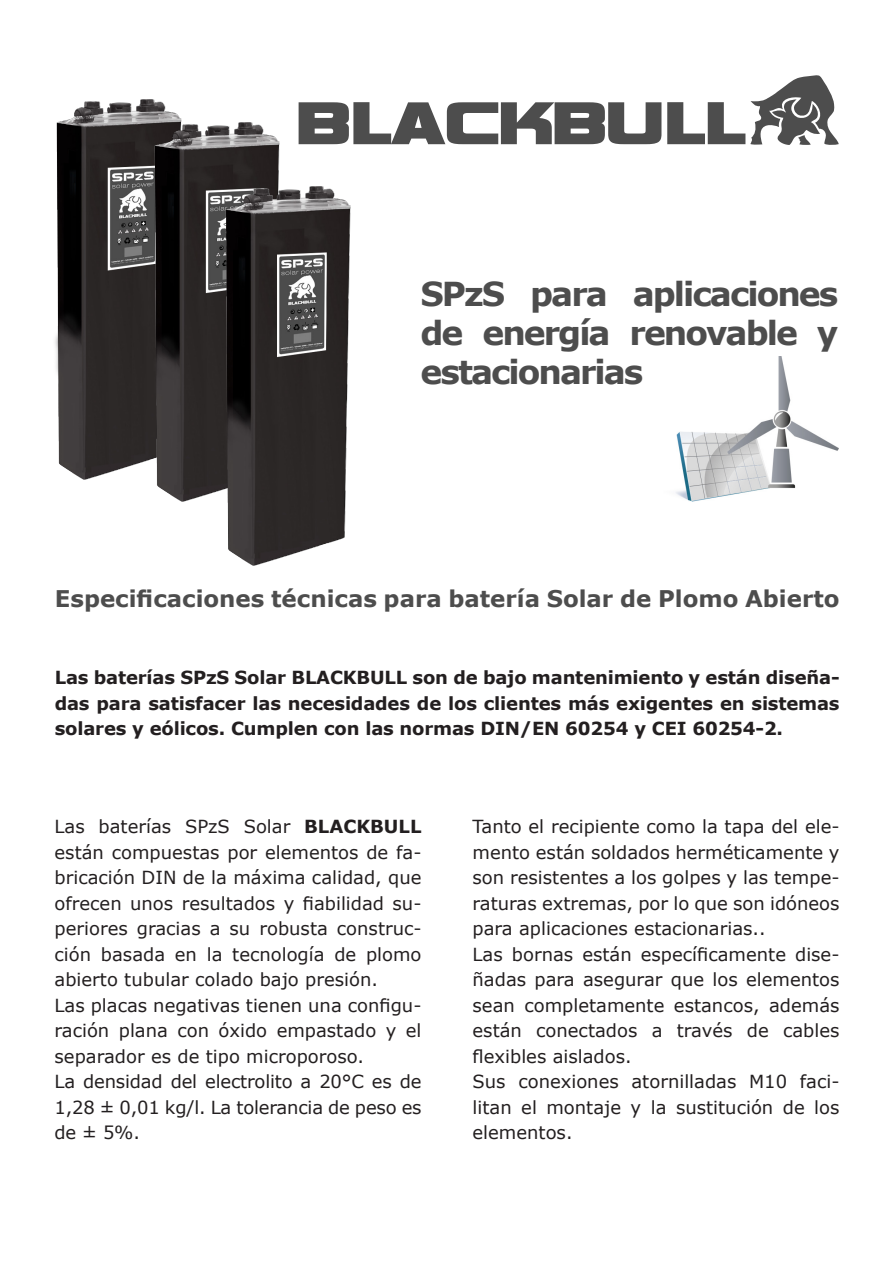
<style>
.page{position:relative;width:893px;height:1263px;background:#fff}
.page>*{position:absolute;margin:0;border:0;box-sizing:border-box;transform-origin:0 0}
.t1{font:700 33px/39px "Verdana";letter-spacing:-.06em;color:#4d4d4d;text-align:justify}
.t2{font:700 22.95px "Verdana";color:#4d4d4d}
.t3{font:18px/25.5px "Verdana";color:#231f20;text-align:justify}
.t4{font:700 18px/25.5px "Verdana";letter-spacing:-.01em;color:#231f20;text-align:justify}
.s1{font-weight:700}
</style>
<div class="page">
<img style="left:56px;top:100px;width:243px;height:23px">
<img style="left:675px;top:356px;width:164px;height:146px">
<img style="left:55px;top:123px;width:391px;height:251px">
<img style="left:58px;top:187px;width:388px;height:379px">
<svg style="left:299px;top:102px;width:362px;height:42px"></svg>
<svg style="left:667px;top:75px;width:172px;height:70px"></svg>
<p class="t1" style="left:420px;top:273px;width:419px">SPzS para aplicaciones de energía renovable y estacionarias</p>
<p class="t2" style="left:55px;top:583px;width:786px">Especificaciones técnicas para batería Solar de Plomo Abierto</p>
<p class="t4" style="left:55px;top:664px;width:786px">Las baterías SPzS Solar BLACKBULL son de bajo mantenimiento y están diseña&shy;das para satisfacer las necesidades de los clientes más exigentes en sistemas solares y eólicos. Cumplen con las normas DIN/EN 60254 y CEI 60254-2.</p>
<p class="t3" style="left:55px;top:814px;width:368px">Las baterías SPzS Solar <span class="s1">BLACKBULL </span>están compuestas por elementos de fa&shy;bricación DIN de la máxima calidad, que ofrecen unos resultados y fiabilidad su&shy;periores gracias a su robusta construc&shy;ción basada en la tecnología de plomo abierto tubular colado bajo presión.</p>
<p class="t3" style="left:55px;top:992px;width:368px">Las placas negativas tienen una configu&shy;ración plana con óxido empastado y el separador es de tipo microporoso.</p>
<p class="t3" style="left:55px;top:1069px;width:369px">La densidad del electrolito a 20°C es de 1,28 ± 0,01 kg/l. La tolerancia de peso es de ± 5%.</p>
<p class="t3" style="left:473px;top:814px;width:368px">Tanto el recipiente como la tapa del ele&shy;mento están soldados herméticamente y son resistentes a los golpes y las tempe&shy;raturas extremas, por lo que son idóneos para aplicaciones estacionarias..</p>
<p class="t3" style="left:473px;top:941px;width:368px">Las bornas están específicamente dise&shy;ñadas para asegurar que los elementos sean completamente estancos, además están conectados a través de cables flexibles aislados.</p>
<p class="t3" style="left:473px;top:1069px;width:368px">Sus conexiones atornilladas M10 faci&shy;litan el montaje y la sustitución de los elementos.</p>
</div>
